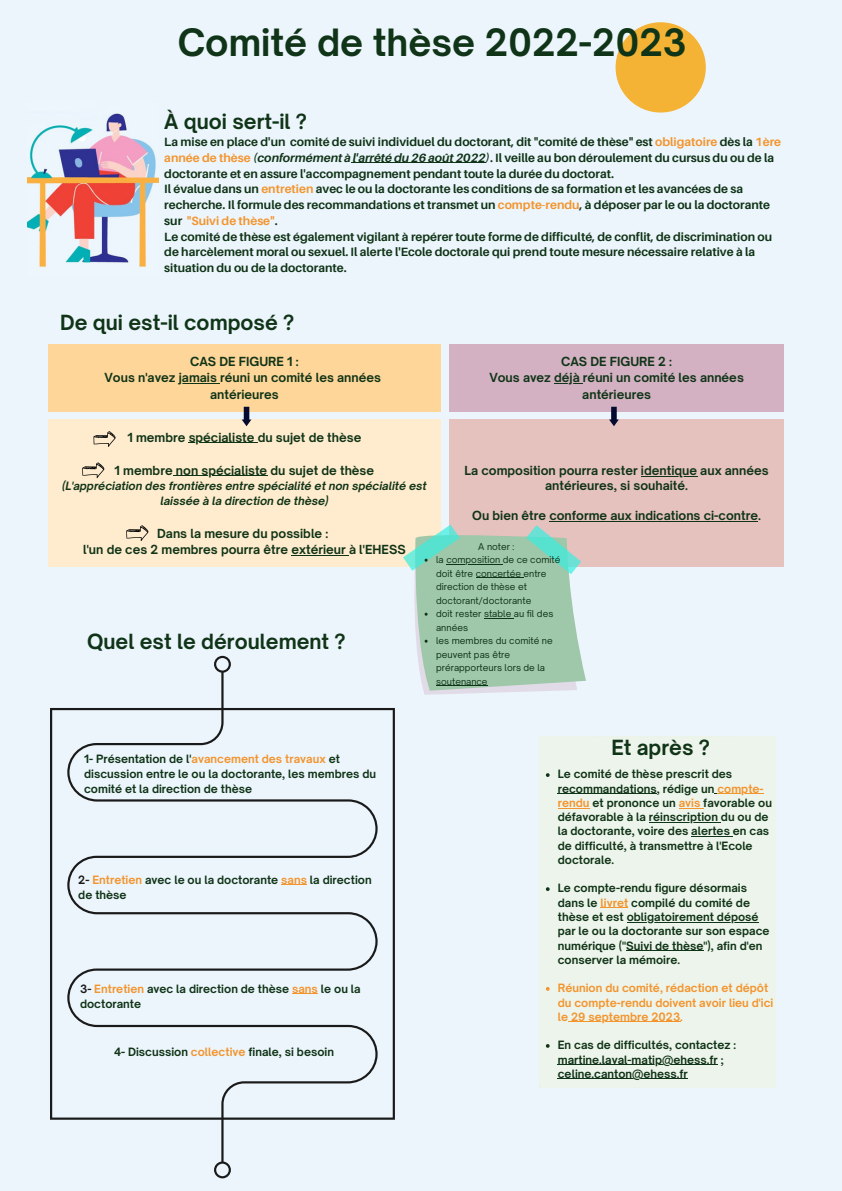
<style>
.page{position:relative;width:842px;height:1191px;background:#fff}
.page>*{position:absolute;margin:0;border:0;box-sizing:border-box;transform-origin:0 0}
.t1{font:700 36px "Open Sauce One";color:#103417}
.t2{font:700 20px "Open Sauce One";color:#103417}
.t3{font:700 12px/15.7px "Aileron";color:#103417}
.t4{font:700 12px/16.5px "Open Sauce One";color:#103417;text-align:center}
.t5{font:700 11px/14.2px "Open Sauce One";color:#103417}
.t6{font:italic 700 11px/15px "Open Sauce One";color:#103417;text-align:center}
.t7{font:700 11px/14.2px "Open Sauce One";color:#f3952f}
.t8{font:9px/13.5px "Open Sauce One";color:#103417}
.s1{color:#f3952f}
.s2{font-style:italic}
.s3{color:#1a1a1a}
</style>
<div class="page">
<div style="left:0;top:0;width:842px;height:1190px;background:#ecf5fc"></div>
<div style="left:616px;top:22px;width:90px;height:90px;background:#f4b334;border-radius:50%"></div>
<img style="left:28px;top:113px;width:131px;height:154px">
<div style="left:48px;top:344px;width:393px;height:67px;background:#ffd699"></div>
<div style="left:449px;top:344px;width:335px;height:67px;background:#d3b1c2"></div>
<div style="left:48px;top:420px;width:393px;height:147px;background:#ffebcd"></div>
<div style="left:449px;top:420px;width:335px;height:147px;background:#e6c2bf"></div>
<hr style="left:179px;top:383px;width:41px;height:1px;background:#103417">
<svg style="left:554px;top:383px;width:29px;height:1px"></svg>
<hr style="left:189px;top:442px;width:69px;height:1px;background:#103417">
<hr style="left:173px;top:475px;width:94px;height:1px;background:#103417">
<hr style="left:291px;top:555px;width:58px;height:1px;background:#103417">
<hr style="left:641px;top:476px;width:56px;height:1px;background:#103417">
<hr style="left:549px;top:521px;width:209px;height:1px;background:#103417">
<svg style="left:242px;top:407px;width:9px;height:19px"></svg>
<svg style="left:609px;top:407px;width:10px;height:19px"></svg>
<svg style="left:82px;top:462px;width:22px;height:16px"></svg>
<svg style="left:93px;top:431px;width:23px;height:16px"></svg>
<svg style="left:126px;top:525px;width:22px;height:16px"></svg>
<div style="left:539px;top:736px;width:236px;height:351px;background:#edf4eb"></div>
<hr style="left:351px;top:162px;width:135px;height:1px;background:#103417">
<svg style="left:403px;top:524px;width:183px;height:170px"></svg>
<hr style="left:436px;top:685px;width:52px;height:1px;background:#103417">
<svg style="left:546px;top:773px;width:4px;height:3px"></svg>
<hr style="left:558px;top:793px;width:99px;height:1px;background:#103417">
<hr style="left:717px;top:793px;width:47px;height:1px;background:#f3952f">
<hr style="left:558px;top:807px;width:31px;height:1px;background:#f3952f">
<svg style="left:679px;top:807px;width:24px;height:1px"></svg>
<hr style="left:649px;top:821px;width:72px;height:1px;background:#103417">
<hr style="left:691px;top:836px;width:42px;height:1px;background:#103417">
<svg style="left:546px;top:887px;width:4px;height:3px"></svg>
<svg style="left:601px;top:907px;width:27px;height:1px"></svg>
<hr style="left:627px;top:921px;width:132px;height:1px;background:#103417">
<hr style="left:626px;top:950px;width:77px;height:1px;background:#103417">
<svg style="left:546px;top:986px;width:4px;height:4px"></svg>
<hr style="left:568px;top:1021px;width:112px;height:1px;background:#f3952f">
<svg style="left:546px;top:1043px;width:4px;height:4px"></svg>
<hr style="left:558px;top:1064px;width:160px;height:1px;background:#103417">
<hr style="left:558px;top:1078px;width:130px;height:1px;background:#103417">
<svg style="left:50px;top:655px;width:345px;height:523px"></svg>
<svg style="left:281px;top:884px;width:26px;height:1px"></svg>
<svg style="left:292px;top:993px;width:26px;height:1px"></svg>
<p class="t1" style="left:178px;top:20px;width:510px">Comité de thèse 2022-2023</p>
<p class="t2" style="left:164px;top:109px;width:144px">À quoi sert-il ?</p>
<p class="t3" style="left:164px;top:134px;width:618px">La mise en place d'un comité de suivi individuel du doctorant, dit "comité de thèse" est <span class="s1">obligatoire</span> dès la <span class="s1">1ère année de thèse</span> <span class="s2">(conformément à l'arrêté du 26 août 2022)</span>. Il veille au bon déroulement du cursus du ou de la doctorante et en assure l'accompagnement pendant toute la durée du doctorat.</p>
<p class="t3" style="left:164px;top:181px;width:607px">Il évalue dans un <span class="s1">entretien</span> avec le ou la doctorante les conditions de sa formation et les avancées de sa recherche. Il formule des recommandations et transmet un <span class="s1">compte-rendu</span>, à déposer par le ou la doctorante sur <span class="s1">"Suivi de thèse"</span>.</p>
<p class="t3" style="left:164px;top:228px;width:609px">Le comité de thèse est également vigilant à repérer toute forme de difficulté, de conflit, de discrimination ou de harcèlement moral ou sexuel. Il alerte l'Ecole doctorale qui prend toute mesure nécessaire relative à la situation du ou de la doctorante.</p>
<p class="t2" style="left:60px;top:310px;width:236px">De qui est-il composé ?</p>
<p class="t4" style="left:190px;top:353px;width:110px">CAS DE FIGURE 1 :</p>
<p class="t4" style="left:105px;top:369px;width:278px">Vous n'avez jamais réuni un comité les années</p>
<p class="t4" style="left:210px;top:386px;width:70px">antérieures</p>
<p class="t4" style="left:561px;top:353px;width:112px">CAS DE FIGURE 2 :</p>
<p class="t4" style="left:489px;top:369px;width:256px">Vous avez déjà réuni un comité les années antérieures</p>
<p class="t4" style="left:127px;top:429px;width:235px">1 membre spécialiste du sujet de thèse</p>
<p class="t4" style="left:115px;top:461px;width:261px">1 membre non spécialiste du sujet de thèse</p>
<p class="t6" style="left:62px;top:478px;width:366px">(L'appréciation des frontières entre spécialité et non spécialité est laissée à la direction de thèse)</p>
<p class="t4" style="left:157px;top:524px;width:173px">Dans la mesure du possible :</p>
<p class="t4" style="left:83px;top:541px;width:324px">l'un de ces 2 membres pourra être extérieur à l'EHESS</p>
<p class="t2" style="left:87px;top:629px;width:260px">Quel est le déroulement ?</p>
<p class="t4" style="left:465px;top:463px;width:306px;line-height:15px">La composition pourra rester identique aux années antérieures, si souhaité.</p>
<p class="t4" style="left:472px;top:507px;width:290px">Ou bien être conforme aux indications ci-contre.</p>
<p class="t8" style="left:478px;top:539px;width:38px">A noter :</p>
<p class="t8" style="left:436px;top:553px;width:126px">la composition de ce comité doit être concertée entre direction de thèse et doctorant/doctorante</p>
<p class="t8" style="left:436px;top:607px;width:119px">doit rester stable au fil des années</p>
<p class="t8" style="left:436px;top:634px;width:118px">les membres du comité ne peuvent pas être prérapporteurs lors de la soutenance</p>
<p class="t5" style="left:84px;top:751px;width:293px;line-height:15px">1- Présentation de l'<span class="s1">avancement des travaux</span> et discussion entre le ou la doctorante, les membres du comité et la direction de thèse</p>
<p class="t5" style="left:78px;top:871px;width:295px;line-height:15px"><span class="s3">2-</span> <span class="s1">Entretien</span> avec le ou la doctorante <span class="s1">sans</span> la direction de thèse</p>
<p class="t5" style="left:80px;top:980px;width:282px;line-height:15px"><span class="s3">3-</span> <span class="s1">Entretien</span> avec la direction de thèse <span class="s1">sans</span> le ou la doctorante</p>
<p class="t5" style="left:114px;top:1044px;width:221px">4- Discussion <span class="s1">collective</span> finale, si besoin</p>
<p class="t2" style="left:611px;top:735px;width:100px">Et après ?</p>
<p class="t5" style="left:558px;top:767px;width:216px">Le comité de thèse prescrit des recommandations, rédige un <span class="s1">compte&shy;rendu</span> et prononce un <span class="s1">avis</span> favorable ou défavorable à la réinscription du ou de la doctorante, voire des alertes en cas de difficulté, à transmettre à l'Ecole doctorale.</p>
<p class="t5" style="left:558px;top:881px;width:213px">Le compte-rendu figure désormais dans le <span class="s1">livret</span> compilé du comité de thèse et est obligatoirement déposé par le ou la doctorante sur son espace numérique ("Suivi de thèse"), afin d'en conserver la mémoire.</p>
<p class="t7" style="left:558px;top:980px;width:217px">Réunion du comité, rédaction et dépôt du compte-rendu doivent avoir lieu d'ici le 29 septembre 2023.</p>
<p class="t5" style="left:558px;top:1037px;width:180px">En cas de difficultés, contactez : martine.laval-matip@ehess.fr ; celine.canton@ehess.fr</p>
</div>
